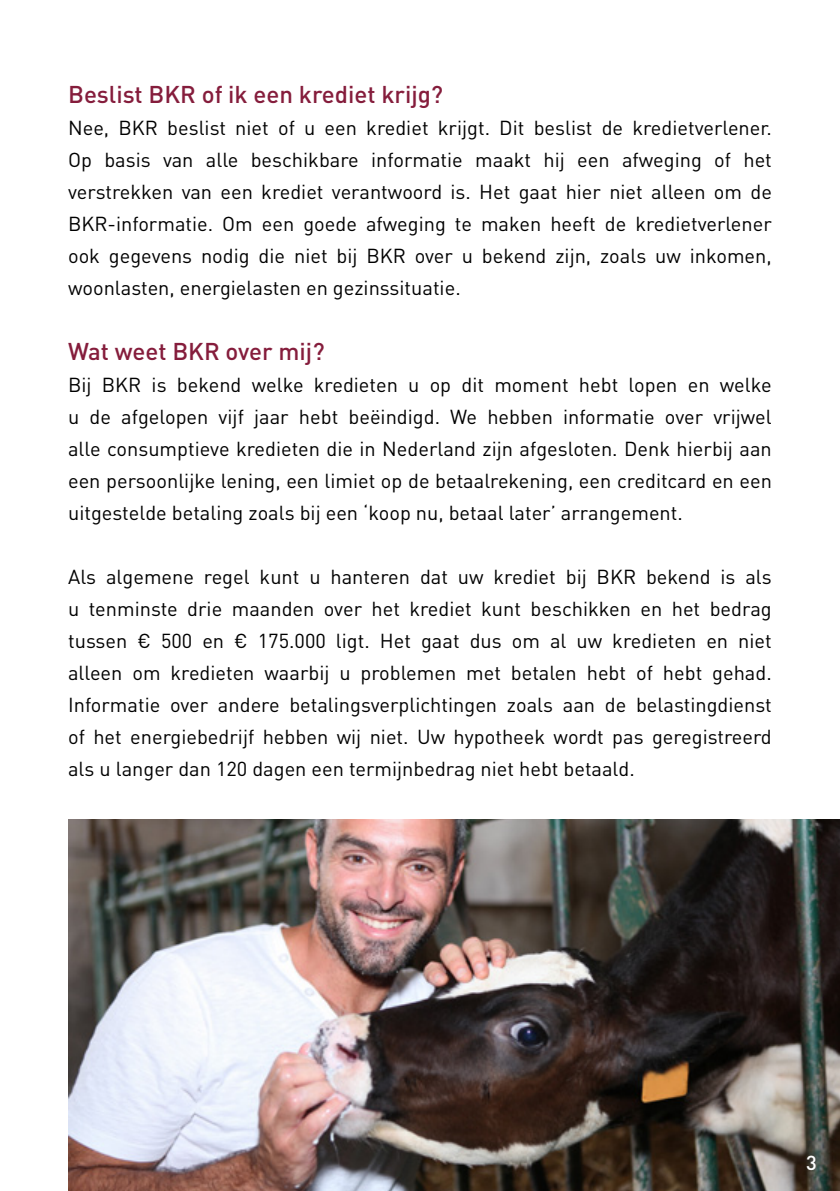
<style>
.page{position:relative;width:840px;height:1191px;background:#fff}
.page>*{position:absolute;margin:0;border:0;box-sizing:border-box;transform-origin:0 0}
.Bodytekst{font:500 24px "DIN Pro";color:#851d3c}
.Bodytekst-2{font:20px/32px "DIN Pro";color:#000;text-align:justify}
.Bodytekst-3{font:500 20px "DIN Pro";color:#fff}
</style>
<div class="page">
<img style="left:68px;top:819px;width:771px;height:372px">
<p class="Bodytekst" style="left:68px;top:78px;width:376px">Beslist BKR of ik een krediet krijg?</p>
<p class="Bodytekst-2" style="left:68px;top:111px;width:705px">Nee, BKR beslist niet of u een krediet krijgt. Dit beslist de kredietverlener.<br>Op basis van alle beschikbare informatie maakt hij een afweging of het verstrekken van een krediet verantwoord is. Het gaat hier niet alleen om de BKR-informatie. Om een goede afweging te maken heeft de kredietverlener ook gegevens nodig die niet bij BKR over u bekend zijn, zoals uw inkomen, woonlasten, energielasten en gezinssituatie.</p>
<p class="Bodytekst" style="left:68px;top:334px;width:258px">Wat weet BKR over mij?</p>
<p class="Bodytekst-2" style="left:68px;top:367px;width:705px">Bij BKR is bekend welke kredieten u op dit moment hebt lopen en welke u de afgelopen vijf jaar hebt beëindigd. We hebben informatie over vrijwel alle consumptieve kredieten die in Nederland zijn afgesloten. Denk hierbij aan een persoonlijke lening, een limiet op de betaalrekening, een creditcard en een uitgestelde betaling zoals bij een ‘koop nu, betaal later’ arrangement.</p>
<p class="Bodytekst-2" style="left:68px;top:559px;width:704px">Als algemene regel kunt u hanteren dat uw krediet bij BKR bekend is als u tenminste drie maanden over het krediet kunt beschikken en het bedrag tussen € 500 en € 175.000 ligt. Het gaat dus om al uw kredieten en niet alleen om kredieten waarbij u problemen met betalen hebt of hebt gehad.<br>Informatie over andere betalingsverplichtingen zoals aan de belastingdienst of het energiebedrijf hebben wij niet. Uw hypotheek wordt pas geregistreerd als u langer dan 120 dagen een termijnbedrag niet hebt betaald.</p>
<p class="Bodytekst-3" style="left:805px;top:1149px;width:12px">3</p>
</div>
